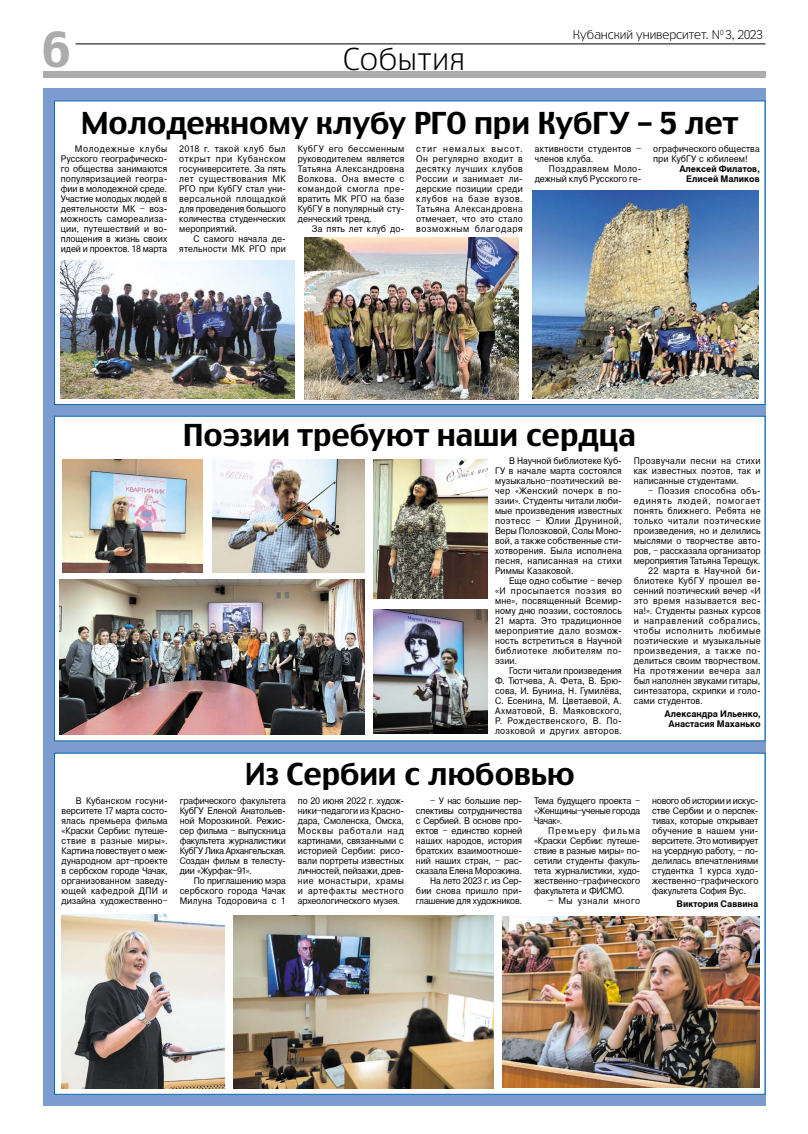
<style>
.page{position:relative;width:808px;height:1134px;background:#fff}
.page>*{position:absolute;margin:0;border:0;box-sizing:border-box;transform-origin:0 0}
.t1{font:500 48px "Truth CYR";color:#acacac}
.t2{font:500 30px "Truth CYR";letter-spacing:-.015em;color:#000}
.t3{font:300 30px "Truth CYR";letter-spacing:.025em;color:#000}
.t4{font:300 12px "Truth CYR";color:#000}
.t5{font:9px/10px "Pragmatica";letter-spacing:.01em;color:#000;text-align:justify;scale:.9 1}
.t6{font:9px/10px "Pragmatica";letter-spacing:-.015em;color:#000;text-align:right;scale:.9 1}
.t7{font:700 9px/10px "Cyrvetica";color:#000;text-align:right}
.t8{font:9px/10px "Pragmatica";letter-spacing:.03em;color:#000;text-align:right;scale:.9 1}
.t9{font:9px "Pragmatica";letter-spacing:.055em;color:#000;scale:.9 1}
.t10{font:9px "Pragmatica";letter-spacing:.065em;color:#000;scale:.9 1}
.t11{font:9px "Pragmatica";letter-spacing:.05em;color:#000;scale:.9 1}
.t12{font:9px "Pragmatica";letter-spacing:.035em;color:#000;scale:.9 1}
.t13{font:9px "Pragmatica";letter-spacing:.1em;color:#000;scale:.9 1}
.t14{font:9px "Pragmatica";letter-spacing:.06em;color:#000;scale:.9 1}
.t15{font:9px "Pragmatica";letter-spacing:.04em;color:#000;scale:.9 1}
</style>
<div class="page">
<div style="left:43px;top:88px;width:723px;height:1018px;background:#7c9bcf"></div>
<hr style="left:76px;top:43px;width:689px;height:1px;background:#000">
<div style="left:42px;top:72px;width:723px;height:6px;background:#acacac"></div>
<div style="left:54px;top:753px;width:711px;height:342px;background:#fff;border:1px solid #0669b2"></div>
<div style="left:54px;top:100px;width:711px;height:305px;background:#fff;border:1px solid #0669b2"></div>
<div style="left:54px;top:416px;width:711px;height:325px;background:#fff;border:1px solid #0669b2"></div>
<img style="left:532px;top:190px;width:227px;height:208px">
<img style="left:60px;top:260px;width:234px;height:139px">
<img style="left:304px;top:238px;width:215px;height:161px">
<img style="left:234px;top:915px;width:260px;height:173px">
<img style="left:503px;top:917px;width:256px;height:171px">
<img style="left:62px;top:914px;width:163px;height:174px">
<img style="left:62px;top:460px;width:140px;height:113px">
<img style="left:212px;top:460px;width:153px;height:113px">
<img style="left:373px;top:459px;width:114px;height:140px">
<img style="left:60px;top:580px;width:305px;height:154px">
<img style="left:374px;top:609px;width:113px;height:124px">
<h1 class="t1" style="left:43px;top:21px;width:29px">6</h1>
<h2 class="t3" style="left:343px;top:41px;width:123px">События</h2>
<h3 class="t4" style="left:573px;top:27px;width:191px">Кубанский университет. N<sup>0</sup> 3, 2023</h3>
<h2 class="t2" style="left:81px;top:105px;width:659px">Молодежному клубу РГО при КубГУ – 5 лет</h2>
<p class="t5" style="left:61px;top:144px;width:120px;text-indent:14px">Молодежные клубы Русского географическо&shy;го общества занимаются популяризацией геогра&shy;фии в молодежной среде.<br>Участие молодых людей в деятельности МК – воз&shy;можность самореализа&shy;ции, путешествий и во&shy;площения в жизнь своих идей и проектов. 18 марта</p>
<p class="t5" style="left:179px;top:144px;width:120px">2018 г. такой клуб был открыт при Кубанском госуниверситете. За пять лет существования МК РГО при КубГУ стал уни&shy;версальной площадкой для проведения большого количества студенческих мероприятий.</p>
<p class="t5" style="left:179px;top:234px;width:120px;text-align:right">С самого начала де&shy;ятельности МК РГО при</p>
<p class="t5" style="left:298px;top:144px;width:120px">КубГУ его бессменным руководителем является Татьяна Александровна Волкова. Она вместе с командой смогла пре&shy;вратить МК РГО на базе КубГУ в популярный сту&shy;денческий тренд.</p>
<p class="t5" style="left:312px;top:224px;width:104px">За пять лет клуб до-</p>
<p class="t5" style="left:416px;top:144px;width:120px">стиг немалых высот.<br>Он регулярно входит в десятку лучших клубов России и занимает ли&shy;дерские позиции среди клубов на базе вузов.<br>Татьяна Александровна отмечает, что это стало возможным благодаря</p>
<p class="t5" style="left:535px;top:144px;width:120px">активности студентов – членов клуба.</p>
<p class="t8" style="left:535px;top:164px;width:120px">Поздравляем Моло&shy;дежный клуб Русского ге-</p>
<p class="t5" style="left:653px;top:144px;width:120px">ографического общества при КубГУ с юбилеем!</p>
<p class="t7" style="left:679px;top:164px;width:82px">Алексей Филатов,<br>Елисей Маликов</p>
<h2 class="t2" style="left:183px;top:417px;width:455px">Поэзии требуют наши сердца</h2>
<p class="t5" style="left:495px;top:456px;width:142px;text-indent:14px">В Научной библиотеке Куб-ГУ в начале марта состоялся музыкально–поэтический ве&shy;чер «Женский почерк в по&shy;эзии». Студенты читали люби&shy;мые произведения известных поэтесс – Юлии Друниной, Веры Полозковой, Солы Моно&shy;вой, а также собственные сти&shy;хотворения. Была исполнена песня, написанная на стихи Риммы Казаковой.</p>
<p class="t5" style="left:495px;top:576px;width:142px;text-indent:14px">Еще одно событие – вечер «И просыпается поэзия во мне», посвященный Всемир&shy;ному дню поэзии, состоялось 21 марта. Это традиционное мероприятие дало возмож&shy;ность встретиться в Научной библиотеке любителям по&shy;эзии.</p>
<p class="t5" style="left:495px;top:666px;width:142px;text-indent:14px">Гости читали произведения Ф. Тютчева, А. Фета, В. Брю&shy;сова, И. Бунина, Н. Гумилёва, С. Есенина, М. Цветаевой, А.<br>Ахматовой, В. Маяковского, Р. Рождественского, В. По&shy;лозковой и других авторов.</p>
<h2 class="t2" style="left:245px;top:756px;width:331px">Из Сербии с любовью</h2>
<p class="t5" style="left:634px;top:456px;width:142px">Прозвучали песни на стихи как известных поэтов, так и написанные студентами.</p>
<p class="t15" style="left:648px;top:486px;width:127px">– Поэзия способна объ-</p>
<p class="t13" style="left:634px;top:496px;width:142px">единять людей, помогает</p>
<p class="t5" style="left:634px;top:506px;width:142px">понять ближнего. Ребята не</p>
<p class="t9" style="left:634px;top:516px;width:142px">только читали поэтические</p>
<p class="t5" style="left:634px;top:526px;width:142px">произведения, но и делились</p>
<p class="t5" style="left:634px;top:536px;width:142px">мыслями о творчестве авто-</p>
<p class="t5" style="left:634px;top:546px;width:142px">ров, – рассказала организатор</p>
<p class="t5" style="left:634px;top:556px;width:142px">мероприятия Татьяна Терещук.</p>
<p class="t11" style="left:648px;top:566px;width:127px">22 марта в Научной би-</p>
<p class="t12" style="left:634px;top:576px;width:142px">блиотеке КубГУ прошел ве-</p>
<p class="t5" style="left:634px;top:586px;width:142px">сенний поэтический вечер «И</p>
<p class="t11" style="left:634px;top:596px;width:142px">это время называется вес-</p>
<p class="t5" style="left:634px;top:606px;width:142px">на!». Студенты разных курсов</p>
<p class="t10" style="left:634px;top:616px;width:142px">и направлений собрались,</p>
<p class="t10" style="left:634px;top:626px;width:142px">чтобы исполнить любимые</p>
<p class="t8" style="left:634px;top:636px;width:142px">поэтические и музыкальные</p>
<p class="t9" style="left:634px;top:646px;width:142px">произведения, а также по-</p>
<p class="t5" style="left:634px;top:656px;width:142px">делиться своим творчеством.</p>
<p class="t14" style="left:634px;top:666px;width:142px">На протяжении вечера зал</p>
<p class="t5" style="left:634px;top:676px;width:142px">был наполнен звуками гитары,</p>
<p class="t5" style="left:634px;top:686px;width:142px">синтезатора, скрипки и голо-</p>
<p class="t5" style="left:634px;top:696px;width:78px">сами студентов.</p>
<p class="t7" style="left:664px;top:709px;width:98px;text-align:center">Александра Ильенко,<br>Анастасия Маханько</p>
<p class="t5" style="left:62px;top:796px;width:119px;text-indent:14px">В Кубанском госуни&shy;верситете 17 марта состо&shy;ялась премьера фильма «Краски Сербии: путеше&shy;ствие в разные миры».<br>Картина повествует о меж&shy;дународном арт–проекте в сербском городе Чачак, организованном заведу&shy;ющей кафедрой ДПИ и дизайна художественно–</p>
<p class="t5" style="left:180px;top:796px;width:119px">графического факультета КубГУ Еленой Анатольев&shy;ной Морозкиной. Режис&shy;сер фильма – выпускница факультета журналистики КубГУ Лика Архангельская.<br>Создан фильм в телесту&shy;дии «Журфак–91».</p>
<p class="t5" style="left:180px;top:876px;width:119px;text-indent:14px">По приглашению мэра сербского города Чачак Милуна Тодоровича с 1</p>
<p class="t5" style="left:298px;top:796px;width:119px">по 20 июня 2022 г. худож&shy;ники–педагоги из Красно&shy;дара, Смоленска, Омска, Москвы работали над картинами, связанными с историей Сербии: рисо&shy;вали портреты известных личностей, пейзажи, древ&shy;ние монастыри, храмы и артефакты местного археологического музея.</p>
<p class="t6" style="left:416px;top:796px;width:119px">– У нас большие пер&shy;спективы сотрудничества с Сербией. В основе про&shy;ектов – единство корней наших народов, история братских взаимоотноше&shy;ний наших стран, – рас&shy;сказала Елена Морозкина.<br>На лето 2023 г. из Сер&shy;бии снова пришло при&shy;глашение для художников.</p>
<p class="t5" style="left:534px;top:796px;width:119px">Тема будущего проекта – «Женщины–ученые города Чачак».</p>
<p class="t5" style="left:534px;top:826px;width:119px;text-indent:14px">Премьеру фильма «Краски Сербии: путеше&shy;ствие в разные миры» по&shy;сетили студенты факуль&shy;тета журналистики, худо&shy;жественно–графического факультета и ФИСМО.</p>
<p class="t9" style="left:548px;top:896px;width:104px">– Мы узнали много</p>
<p class="t5" style="left:652px;top:796px;width:119px">нового об истории и искус&shy;стве Сербии и о перспек&shy;тивах, которые открывает обучение в нашем уни&shy;верситете. Это мотивирует на усердную работу, – по&shy;делилась впечатлениями студентка 1 курса худо&shy;жественно–графического факультета София Вус.</p>
<p class="t7" style="left:676px;top:899px;width:83px">Виктория Саввина</p>
</div>
